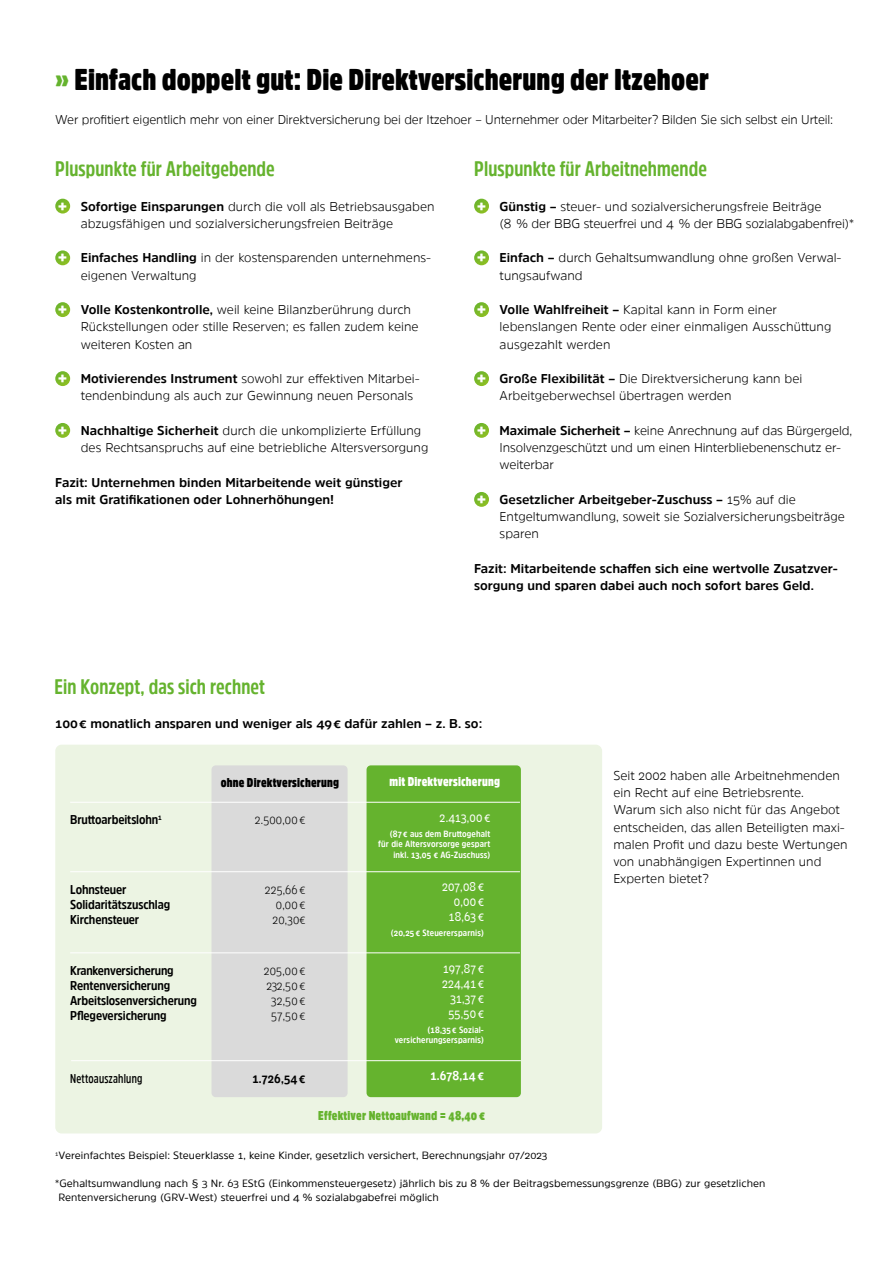
<style>
.page{position:relative;width:893px;height:1263px;background:#fff}
.page>*{position:absolute;margin:0;border:0;box-sizing:border-box;transform-origin:0 0}
.t1{font:900 30px "Amsi Pro Cond";letter-spacing:.005em;color:#000}
.t2{font:700 21px "Amsi Pro Cond";letter-spacing:.005em;color:#65b32e}
.t3{font:300 12.75px/17.2px "Amsi Pro";color:#000}
.t4{font:700 12.75px/17.2px "Amsi Pro";color:#000}
.t5{font:700 12.75px/15px "Amsi Pro Narw";letter-spacing:-.01em;color:#000}
.t6{font:300 12.75px/15px "Amsi Pro Narw";letter-spacing:.015em;color:#000;text-align:justify}
.t7{font:12.75px/15px "Amsi Pro Narw";letter-spacing:.015em;color:#fff;text-align:right}
.t8{font:900 12.75px "Amsi Pro Cond";letter-spacing:.015em;color:#65b32e}
.t9{font:900 12.75px "Amsi Pro Cond";letter-spacing:.015em;color:#000}
.t10{font:900 12.75px "Amsi Pro Cond";letter-spacing:.015em;color:#fff}
.t11{font:600 12.75px "Amsi Pro Cond";letter-spacing:.015em;color:#000}
.t12{font:700 12.75px "Amsi Pro Narw";color:#fff}
.t13{font:10.5px/13.5px "Amsi Pro";letter-spacing:.005em;color:#000}
.t14{font:700 9px/10.5px "Amsi Pro Narw";letter-spacing:.015em;color:#fff;text-align:right}
.s1{color:#65b32e}
.s2{font-weight:900;font-size:15.75px;color:#fff}
.s3{font-weight:700}
</style>
<div class="page">
<svg style="left:55px;top:199px;width:15px;height:15px"></svg>
<svg style="left:55px;top:250px;width:15px;height:15px"></svg>
<svg style="left:55px;top:302px;width:15px;height:15px"></svg>
<svg style="left:55px;top:371px;width:15px;height:15px"></svg>
<svg style="left:55px;top:423px;width:15px;height:15px"></svg>
<svg style="left:474px;top:199px;width:15px;height:15px"></svg>
<svg style="left:474px;top:250px;width:15px;height:15px"></svg>
<svg style="left:474px;top:302px;width:15px;height:15px"></svg>
<svg style="left:474px;top:371px;width:15px;height:15px"></svg>
<svg style="left:474px;top:423px;width:15px;height:15px"></svg>
<svg style="left:474px;top:492px;width:15px;height:15px"></svg>
<div style="left:55px;top:745px;width:547px;height:388px;background:#ecf4e3;border-radius:6px"></div>
<div style="left:211px;top:765px;width:137px;height:332px;background:#dadada;border-radius:4px"></div>
<div style="left:367px;top:765px;width:154px;height:332px;background:#65b32e;border-radius:4px"></div>
<hr style="left:70px;top:802px;width:450px;height:1px;background:#fff">
<hr style="left:70px;top:871px;width:450px;height:1px;background:#fff">
<hr style="left:70px;top:952px;width:450px;height:1px;background:#fff">
<hr style="left:71px;top:1060px;width:450px;height:1px;background:#fff">
<h1 class="t1" style="left:55px;top:59px;width:655px"><span class="s1">»</span> Einfach doppelt gut: Die Direktversicherung der Itzehoer</h1>
<p class="t3" style="left:55px;top:111px;width:779px">Wer profitiert eigentlich mehr von einer Direktversicherung bei der Itzehoer – Unternehmer oder Mitarbeiter? Bilden Sie sich selbst ein Urteil:</p>
<h2 class="t2" style="left:55px;top:154px;width:221px">Pluspunkte für Arbeitgebende</h2>
<h2 class="t2" style="left:474px;top:154px;width:234px">Pluspunkte für Arbeitnehmende</h2>
<p class="t3" style="left:81px;top:197px;width:355px;text-indent:-23px"><span class="s2">+</span> <span class="s3">Sofortige Einsparungen</span> durch die voll als Betriebsausgaben abzugsfähigen und sozialversicherungsfreien Beiträge</p>
<p class="t3" style="left:81px;top:249px;width:352px;text-indent:-23px"><span class="s2">+</span> <span class="s3">Einfaches Handling</span> in der kostensparenden unternehmens&shy;eigenen Verwaltung</p>
<p class="t3" style="left:81px;top:301px;width:339px;text-indent:-23px"><span class="s2">+</span> <span class="s3">Volle Kostenkontrolle,</span> weil keine Bilanzberührung durch<br>Rückstellungen oder stille Reserven; es fallen zudem keine weiteren Kosten an</p>
<p class="t3" style="left:81px;top:370px;width:340px;text-indent:-23px"><span class="s2">+</span> <span class="s3">Motivierendes Instrument</span> sowohl zur effektiven Mitarbei&shy;tendenbindung als auch zur Gewinnung neuen Personals</p>
<p class="t3" style="left:81px;top:421px;width:349px;text-indent:-23px"><span class="s2">+</span> <span class="s3">Nachhaltige Sicherheit</span> durch die unkomplizierte Erfüllung des Rechtsanspruchs auf eine betriebliche Altersversorgung</p>
<p class="t4" style="left:55px;top:473px;width:349px">Fazit: Unternehmen binden Mitarbeitende weit günstiger als mit Gratifikationen oder Lohnerhöhungen!</p>
<h2 class="t2" style="left:55px;top:672px;width:212px">Ein Konzept, das sich rechnet</h2>
<p class="t3" style="left:500px;top:197px;width:356px;text-indent:-23px"><span class="s2">+</span> <span class="s3">Günstig –</span> steuer- und sozialversicherungsfreie Beiträge<br>(8 % der BBG steuerfrei und 4 % der BBG sozialabgabenfrei)*</p>
<p class="t3" style="left:500px;top:249px;width:343px;text-indent:-23px"><span class="s2">+</span> <span class="s3">Einfach –</span> durch Gehaltsumwandlung ohne großen Verwal&shy;tungsaufwand</p>
<p class="t3" style="left:500px;top:301px;width:333px;text-indent:-23px"><span class="s2">+</span> <span class="s3">Volle Wahlfreiheit –</span> Kapital kann in Form einer lebenslangen Rente oder einer einmaligen Ausschüttung ausgezahlt werden</p>
<p class="t3" style="left:500px;top:370px;width:304px;text-indent:-23px"><span class="s2">+</span> <span class="s3">Große Flexibilität –</span> Die Direktversicherung kann bei<br>Arbeitgeberwechsel übertragen werden</p>
<p class="t3" style="left:500px;top:421px;width:354px;text-indent:-23px"><span class="s2">+</span> <span class="s3">Maximale Sicherheit –</span> keine Anrechnung auf das Bürgergeld,<br>Insolvenzgeschützt und um einen Hinterbliebenenschutz er&shy;weiterbar</p>
<p class="t3" style="left:500px;top:490px;width:347px;text-indent:-23px"><span class="s2">+</span> <span class="s3">Gesetzlicher Arbeitgeber-Zuschuss –</span> 15% auf die<br>Entgeltumwandlung, soweit sie Sozialversicherungsbeiträge sparen</p>
<p class="t4" style="left:474px;top:559px;width:365px">Fazit: Mitarbeitende schaffen sich eine wertvolle Zusatzver&shy;sorgung und sparen dabei auch noch sofort bares Geld.</p>
<p class="t4" style="left:55px;top:715px;width:429px">100€ monatlich ansparen und weniger als 49€ dafür zahlen – z. B. so:</p>
<p class="t9" style="left:221px;top:773px;width:120px">ohne Direktversicherung</p>
<p class="t10" style="left:389px;top:773px;width:112px">mit Direktversicherung</p>
<p class="t5" style="left:70px;top:812px;width:93px">Bruttoarbeitslohn<sup>1</sup></p>
<p class="t6" style="left:255px;top:812px;width:52px">2.500,00 €</p>
<p class="t7" style="left:440px;top:810px;width:52px">2.413,00 €</p>
<p class="t14" style="left:378px;top:828px;width:114px">(87 € aus dem Bruttogehalt für die Altersvorsorge gespart inkl. 13,05 € AG-Zuschuss)</p>
<p class="t5" style="left:70px;top:881px;width:101px">Lohnsteuer<br>Solidaritätszuschlag<br>Kirchensteuer</p>
<p class="t6" style="left:273px;top:881px;width:34px;text-indent:-8px">225,66 € 0,00 € 20,30€</p>
<p class="t7" style="left:442px;top:879px;width:43px">207,08 €<br>0,00 €<br>18,63 €</p>
<p class="t14" style="left:391px;top:928px;width:95px">(20,25 € Steuerersparnis)</p>
<p class="t5" style="left:70px;top:963px;width:128px">Krankenversicherung<br>Rentenversicherung<br>Arbeitslosenversicherung<br>Pflegeversicherung</p>
<p class="t6" style="left:264px;top:963px;width:43px;text-align:center">205,00 €<br>232,50 €<br>32,50 €<br>57,50 €</p>
<p class="t7" style="left:442px;top:960px;width:43px">197,87 €<br>224,41 €<br>31,37 €<br>55,50 €</p>
<p class="t14" style="left:395px;top:1024px;width:91px">(18,35 € Sozial&shy;versicherungsersparnis)</p>
<p class="t11" style="left:70px;top:1069px;width:74px">Nettoauszahlung</p>
<p class="t5" style="left:252px;top:1070px;width:55px">1.726,54 €</p>
<p class="t12" style="left:430px;top:1067px;width:55px">1.678,14 €</p>
<p class="t8" style="left:318px;top:1107px;width:168px">Effektiver Nettoaufwand = 48,40 €</p>
<p class="t13" style="left:55px;top:1149px;width:494px"><sup>1</sup>Vereinfachtes Beispiel: Steuerklasse 1, keine Kinder, gesetzlich versichert, Berechnungsjahr 07/2023</p>
<p class="t3" style="left:613px;top:766px;width:236px">Seit 2002 haben alle Arbeitnehmenden ein Recht auf eine Betriebsrente.<br>Warum sich also nicht für das Angebot entscheiden, das allen Beteiligten maxi&shy;malen Profit und dazu beste Wertungen von unabhängigen Expertinnen und Experten bietet?</p>
<p class="t13" style="left:58px;top:1176px;width:708px;text-indent:-3px">*Gehaltsumwandlung nach § 3 Nr. 63 EStG (Einkommensteuergesetz) jährlich bis zu 8 % der Beitragsbemessungsgrenze (BBG) zur gesetzlichen<br>Rentenversicherung (GRV-West) steuerfrei und 4 % sozialabgabefrei möglich</p>
</div>
